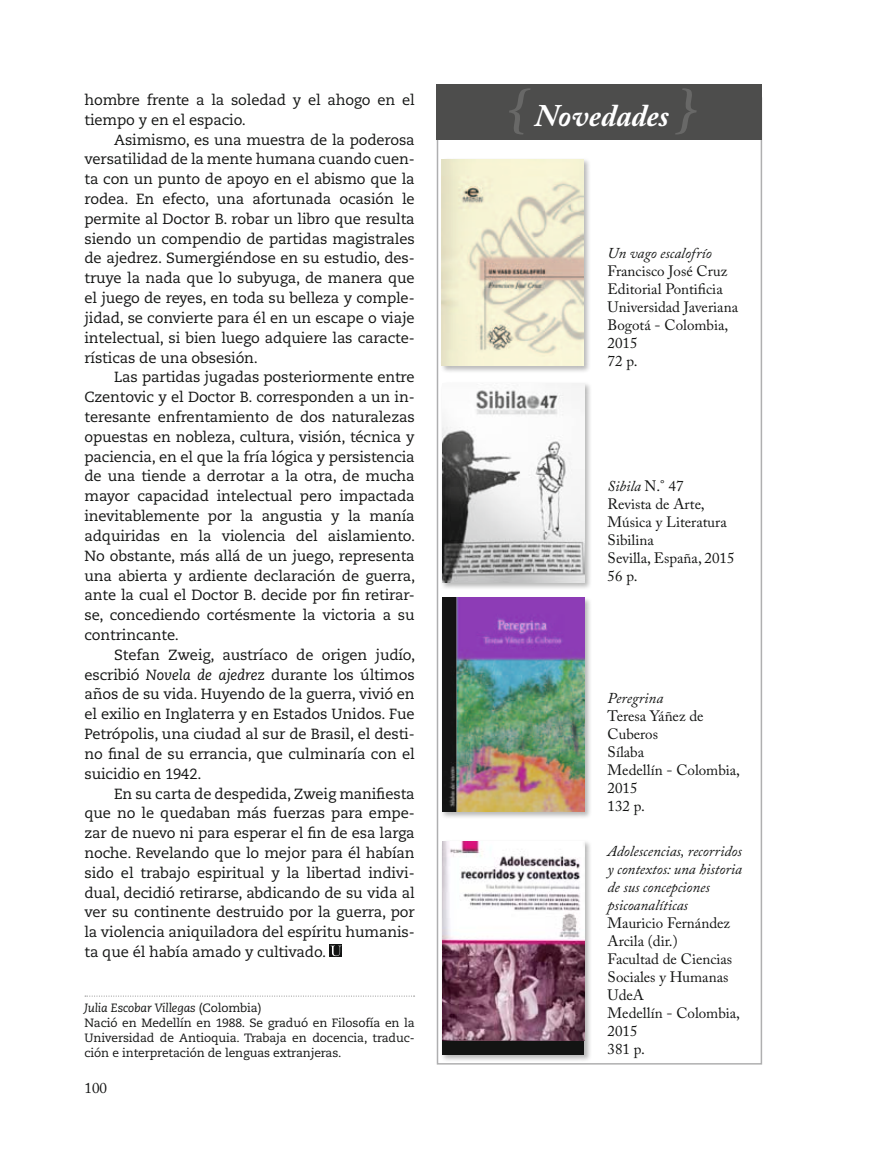
<style>
.page{position:relative;width:872px;height:1149px;background:#fff}
.page>*{position:absolute;margin:0;border:0;box-sizing:border-box;transform-origin:0 0}
.t1{font:italic 700 31.35px "Adobe Caslon Pro";color:#fff}
.t2{font:15px/18px "Adobe Caslon Pro";color:#131413}
.t3{font:italic 15px/18px "Adobe Caslon Pro";color:#131413}
.t4{font:14.7px/19.8px "Caecilia LT Std";letter-spacing:-.01em;color:#131413;text-align:justify}
.t5{font:12px/15px "Caecilia LT Std";letter-spacing:-.01em;color:#131413}
.s1{font-style:italic}
</style>
<div class="page">
<svg style="left:329px;top:944px;width:13px;height:12px"></svg>
<svg style="left:330px;top:945px;width:11px;height:10px"></svg>
<svg style="left:85px;top:995px;width:329px;height:1px"></svg>
<div style="left:437px;top:97px;width:325px;height:967px;border:2px solid #afafb0"></div>
<div style="left:436px;top:84px;width:325px;height:56px;background:#4d4d4c"></div>
<svg style="left:509px;top:88px;width:21px;height:46px"></svg>
<svg style="left:675px;top:88px;width:22px;height:46px"></svg>
<div style="left:440px;top:157px;width:151px;height:216px;background:#131413;opacity:.3"></div>
<img style="left:441px;top:159px;width:142px;height:207px">
<div style="left:440px;top:381px;width:152px;height:208px;background:#131413;opacity:.3"></div>
<img style="left:442px;top:383px;width:142px;height:199px">
<div style="left:440px;top:596px;width:152px;height:222px;background:#131413;opacity:.3"></div>
<img style="left:442px;top:597px;width:142px;height:213px">
<div style="left:440px;top:839px;width:152px;height:222px;background:#131413;opacity:.3"></div>
<div style="left:442px;top:840px;width:142px;height:213px;background:#131413"></div>
<img style="left:442px;top:840px;width:142px;height:200px">
<p class="t4" style="left:84px;top:90px;width:332px">hombre frente a la soledad y el ahogo en el tiempo y en el espacio.</p>
<p class="t4" style="left:84px;top:130px;width:332px;text-indent:30px">Asimismo, es una muestra de la poderosa versatilidad de la mente humana cuando cuen&shy;ta con un punto de apoyo en el abismo que la rodea. En efecto, una afortunada ocasión le permite al Doctor B. robar un libro que resulta siendo un compendio de partidas magistrales de ajedrez. Sumergiéndose en su estudio, des&shy;truye la nada que lo subyuga, de manera que el juego de reyes, en toda su belleza y comple&shy;jidad, se convierte para él en un escape o viaje intelectual, si bien luego adquiere las caracte&shy;rísticas de una obsesión.</p>
<p class="t4" style="left:84px;top:367px;width:332px;text-indent:30px">Las partidas jugadas posteriormente entre Czentovic y el Doctor B. corresponden a un in&shy;teresante enfrentamiento de dos naturalezas opuestas en nobleza, cultura, visión, técnica y paciencia, en el que la fría lógica y persistencia de una tiende a derrotar a la otra, de mucha mayor capacidad intelectual pero impactada inevitablemente por la angustia y la manía adquiridas en la violencia del aislamiento.<br>No obstante, más allá de un juego, representa una abierta y ardiente declaración de guerra, ante la cual el Doctor B. decide por fin retirar&shy;se, concediendo cortésmente la victoria a su contrincante.</p>
<p class="t4" style="left:84px;top:645px;width:332px;text-indent:30px">Stefan Zweig, austríaco de origen judío, escribió <span class="s1">Novela de ajedrez</span> durante los últimos años de su vida. Huyendo de la guerra, vivió en el exilio en Inglaterra y en Estados Unidos. Fue Petrópolis, una ciudad al sur de Brasil, el desti&shy;no final de su errancia, que culminaría con el suicidio en 1942.</p>
<p class="t4" style="left:84px;top:783px;width:332px;text-indent:30px">En su carta de despedida, Zweig manifiesta que no le quedaban más fuerzas para empe&shy;zar de nuevo ni para esperar el fin de esa larga noche. Revelando que lo mejor para él habían sido el trabajo espiritual y la libertad indivi&shy;dual, decidió retirarse, abdicando de su vida al ver su continente destruido por la guerra, por la violencia aniquiladora del espíritu humanis&shy;ta que él había amado y cultivado.</p>
<p class="t5" style="left:84px;top:999px;width:332px"><span class="s1">Julia Escobar Villegas</span> (Colombia)<br>Nació en Medellín en 1988. Se graduó en Filosofía en la Universidad de Antioquia. Trabaja en docencia, traduc&shy;ción e interpretación de lenguas extranjeras.</p>
<p class="t2" style="left:84px;top:1078px;width:24px">100</p>
<h1 class="t1" style="left:535px;top:96px;width:135px">Novedades</h1>
<p class="t3" style="left:607px;top:243px;width:106px">Un vago escalofrío</p>
<p class="t2" style="left:607px;top:261px;width:132px">Francisco José Cruz<br>Editorial Pontificia<br>Universidad Javeriana<br>Bogotá - Colombia,<br>2015<br>72 p.</p>
<p class="t2" style="left:607px;top:476px;width:128px"><span class="s1">Sibila</span> N.° 47<br>Revista de Arte,<br>Música y Literatura<br>Sibilina<br>Sevilla, España, 2015<br>56 p.</p>
<p class="t3" style="left:607px;top:689px;width:57px">Peregrina</p>
<p class="t2" style="left:607px;top:707px;width:134px">Teresa Yáñez de<br>Cuberos<br>Sílaba<br>Medellín - Colombia,<br>2015<br>132 p.</p>
<p class="t3" style="left:607px;top:841px;width:136px">Adolescencias, recorridos y contextos: una historia de sus concepciones psicoanalíticas</p>
<p class="t2" style="left:607px;top:913px;width:134px">Mauricio Fernández<br>Arcila (dir.)<br>Facultad de Ciencias<br>Sociales y Humanas<br>UdeA<br>Medellín - Colombia,<br>2015<br>381 p.</p>
</div>
